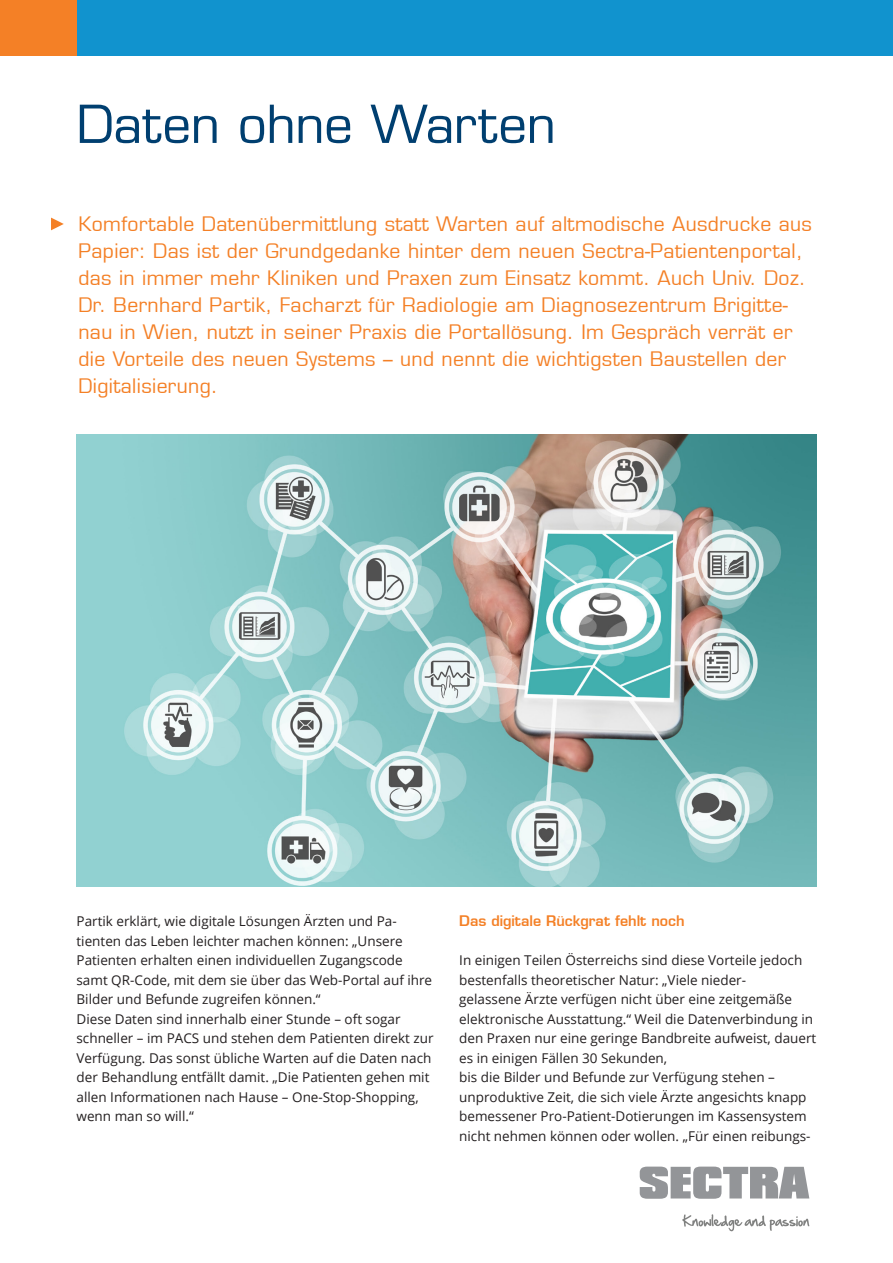
<style>
.page{position:relative;width:893px;height:1263px;background:#fff}
.page>*{position:absolute;margin:0;border:0;box-sizing:border-box;transform-origin:0 0}
.Heading_1{font:51px "Eurostile";letter-spacing:-.01em;color:#003f70}
.Body_Text{font:19.5px/27px "Eurostile";letter-spacing:.02em;color:#f48026}
.t1{font:600 14.25px "Eurostile";color:#f48026}
.t2{font:13.5px/19.5px "Open Sans";color:#231f20}
</style>
<div class="page">
<div style="left:64px;top:0;width:829px;height:55px;background:#1193ce"></div>
<div style="left:0;top:0;width:77px;height:55px;background:#f48026"></div>
<svg style="left:51px;top:218px;width:13px;height:12px"></svg>
<svg style="left:640px;top:1166px;width:169px;height:33px"></svg>
<svg style="left:682px;top:1214px;width:127px;height:17px"></svg>
<img style="left:77px;top:434px;width:739px;height:453px">
<p class="Heading_1" style="left:77px;top:94px;width:481px">Daten ohne Warten</p>
<p class="Body_Text" style="left:78px;top:210px;width:735px">Komfortable Datenübermittlung statt Warten auf altmodische Ausdrucke aus Papier: Das ist der Grundgedanke hinter dem neuen Sectra-Patientenportal, das in immer mehr Kliniken und Praxen zum Einsatz kommt. Auch Univ. Doz.<br>Dr. Bernhard Partik, Facharzt für Radiologie am Diagnosezentrum Brigitte&shy;nau in Wien, nutzt in seiner Praxis die Portallösung. Im Gespräch verrät er die Vorteile des neuen Systems – und nennt die wichtigsten Baustellen der Digitalisierung.</p>
<p class="t2" style="left:77px;top:911px;width:357px">Partik erklärt, wie digitale Lösungen Ärzten und Pa&shy;tienten das Leben leichter machen können: „Unsere Patienten erhalten einen individuellen Zugangscode samt QR-Code, mit dem sie über das Web-Portal auf ihre Bilder und Befunde zugreifen können.“</p>
<p class="t2" style="left:77px;top:1009px;width:359px">Diese Daten sind innerhalb einer Stunde – oft sogar schneller – im PACS und stehen dem Patienten direkt zur Verfügung. Das sonst übliche Warten auf die Daten nach der Behandlung entfällt damit. „Die Patienten gehen mit allen Informationen nach Hause – One-Stop-Shopping, wenn man so will.“</p>
<p class="t1" style="left:459px;top:912px;width:227px">Das digitale Rückgrat fehlt noch</p>
<p class="t2" style="left:459px;top:950px;width:359px">In einigen Teilen Österreichs sind diese Vorteile jedoch bestenfalls theoretischer Natur: „Viele nieder-<br>gelassene Ärzte verfügen nicht über eine zeitgemäße elektronische Ausstattung.“ Weil die Datenverbindung in den Praxen nur eine geringe Bandbreite aufweist, dauert es in einigen Fällen 30 Sekunden,<br>bis die Bilder und Befunde zur Verfügung stehen – unproduktive Zeit, die sich viele Ärzte angesichts knapp bemessener Pro-Patient-Dotierungen im Kassensystem nicht nehmen können oder wollen. „Für einen reibungs-</p>
</div>
